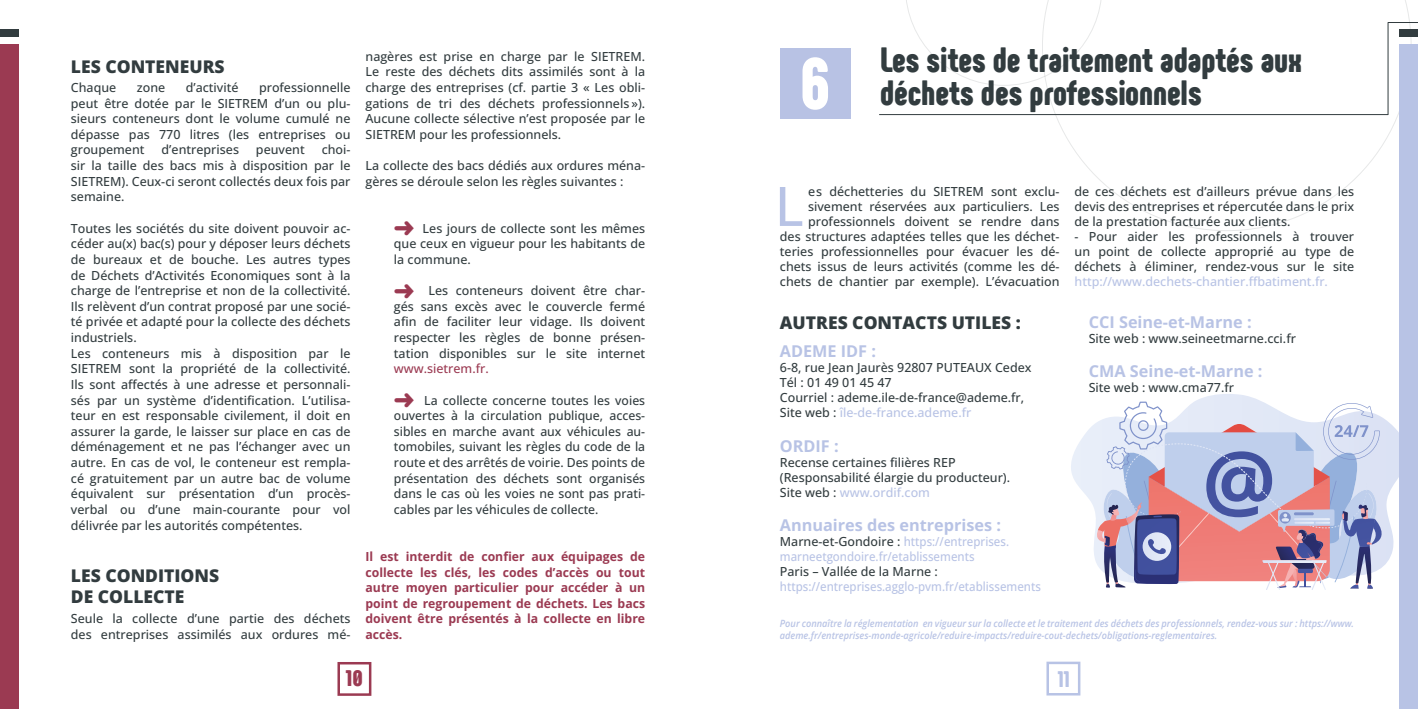
<style>
.page{position:relative;width:1418px;height:709px;background:#fff}
.page>*{position:absolute;margin:0;border:0;box-sizing:border-box;transform-origin:0 0}
.t1{font:900 72.5px "Phenomena";color:#fff}
.t2{font:500 54.5px "Open Sans";color:#b8c3e5}
.t3{font:900 35px/32.5px "Phenomena";color:#323c3f}
.t4{font:900 22.5px "Phenomena";color:#9b3a52;scale:1.1 1}
.t5{font:900 22.5px "Phenomena";color:#b8c3e5}
.t6{font:800 17.5px "Open Sans";color:#323c3f}
.t7{font:700 16.25px "Open Sans";color:#b8c3e5}
.t8{font:500 12.5px/15.6px "Open Sans";color:#323c3f;text-align:justify}
.t9{font:700 12.5px/15.6px "Open Sans";color:#9b3a52;text-align:justify}
.t10{font:500 12.5px/15px "Open Sans";color:#b8c3e5;scale:.92 1}
.t11{font:500 12.5px "Open Sans";color:#b8c3e5}
.t12{font:italic 600 10px/12.5px "Open Sans";color:#b8c3e5;scale:.92 1}
.s1{color:#9b3a52}
.s2{color:#b8c3e5}
.s3{color:#323c3f}
</style>
<div class="page">
<svg style="left:1042px;top:0;width:369px;height:231px"></svg>
<svg style="left:1071px;top:394px;width:328px;height:161px"></svg>
<svg style="left:1093px;top:401px;width:298px;height:189px"></svg>
<svg style="left:906px;top:0;width:196px;height:86px"></svg>
<div style="left:780px;top:48px;width:70px;height:71px;background:#b8c2e4"></div>
<div style="left:1399px;top:44px;width:18px;height:665px;background:#b8c3e5"></div>
<div style="left:1399px;top:29px;width:18px;height:8px;background:#323c3f"></div>
<hr style="left:1387px;top:22px;width:30px;height:1px;background:#323c3f">
<hr style="left:1387px;top:22px;width:1px;height:93px;background:#323c3f">
<hr style="left:879px;top:114px;width:508px;height:1px;background:#323c3f">
<div style="left:0;top:44px;width:18px;height:665px;background:#9b3a52"></div>
<div style="left:0;top:29px;width:18px;height:8px;background:#323c3f"></div>
<div style="left:1046px;top:661px;width:34px;height:34px;border:2px solid #b8c3e5"></div>
<div style="left:337px;top:662px;width:34px;height:34px;border:2px solid #9b3a52"></div>
<p class="t6" style="left:71px;top:54px;width:155px">LES CONTENEURS</p>
<p class="t8" style="left:71px;top:79px;width:47px">Chaque</p>
<p class="t8" style="left:137px;top:79px;width:30px">zone</p>
<p class="t8" style="left:186px;top:79px;width:54px">d’activité</p>
<p class="t8" style="left:71px;top:79px;width:281px;text-indent:188px">professionnelle peut être dotée par le SIETREM d’un ou plu&shy;sieurs conteneurs dont le volume cumulé ne dépasse pas 770 litres (les entreprises ou groupement</p>
<p class="t8" style="left:71px;top:142px;width:281px;text-indent:251px">choi&shy;sir la taille des bacs mis à disposition par le SIETREM). Ceux-ci seront collectés deux fois par semaine.</p>
<p class="t8" style="left:71px;top:220px;width:281px">Toutes les sociétés du site doivent pouvoir ac&shy;céder au(x) bac(s) pour y déposer leurs déchets de bureaux et de bouche. Les autres types de Déchets d’Activités Economiques sont à la charge de l’entreprise et non de la collectivité.<br>Ils relèvent d’un contrat proposé par une socié&shy;té privée et adapté pour la collecte des déchets industriels.</p>
<p class="t8" style="left:71px;top:345px;width:281px">Les conteneurs mis à disposition par le SIETREM sont la propriété de la collectivité.<br>Ils sont affectés à une adresse et personnali&shy;sés par un système d’identification. L’utilisa&shy;teur en est responsable civilement, il doit en assurer la garde, le laisser sur place en cas de déménagement et ne pas l’échanger avec un autre. En cas de vol, le conteneur est rempla&shy;cé gratuitement par un autre bac de volume équivalent sur présentation d’un procès&shy;verbal ou d’une main-courante pour vol délivrée par les autorités compétentes.</p>
<p class="t6" style="left:71px;top:563px;width:150px">LES CONDITIONS</p>
<p class="t6" style="left:71px;top:584px;width:115px">DE COLLECTE</p>
<p class="t8" style="left:71px;top:610px;width:281px">Seule la collecte d’une partie des déchets des entreprises assimilés aux ordures mé-</p>
<p class="t8" style="left:162px;top:142px;width:79px">d’entreprises</p>
<p class="t8" style="left:256px;top:142px;width:50px">peuvent</p>
<p class="t8" style="left:365px;top:48px;width:281px">nagères est prise en charge par le SIETREM.<br>Le reste des déchets dits assimilés sont à la charge des entreprises (cf. partie 3 « Les obli&shy;gations de tri des déchets professionnels »).<br>Aucune collecte sélective n’est proposée par le SIETREM pour les professionnels.</p>
<p class="t8" style="left:365px;top:157px;width:281px">La collecte des bacs dédiés aux ordures ména&shy;gères se déroule selon les règles suivantes :</p>
<p class="t8" style="left:394px;top:220px;width:253px"><span class="s1">➜</span> Les jours de collecte sont les mêmes que ceux en vigueur pour les habitants de la commune.</p>
<p class="t8" style="left:394px;top:282px;width:253px"><span class="s1">➜</span> Les conteneurs doivent être char&shy;gés sans excès avec le couvercle fermé afin de faciliter leur vidage. Ils doivent respecter les règles de bonne présen&shy;tation disponibles sur le site internet <span class="s1">www.sietrem.fr.</span></p>
<p class="t8" style="left:394px;top:392px;width:253px"><span class="s1">➜</span> La collecte concerne toutes les voies ouvertes à la circulation publique, acces&shy;sibles en marche avant aux véhicules au&shy;tomobiles, suivant les règles du code de la route et des arrêtés de voirie. Des points de présentation des déchets sont organisés dans le cas où les voies ne sont pas prati&shy;cables par les véhicules de collecte.</p>
<p class="t9" style="left:365px;top:548px;width:281px">Il est interdit de confier aux équipages de collecte les clés, les codes d’accès ou tout autre moyen particulier pour accéder à un point de regroupement de déchets. Les bacs doivent être présentés à la collecte en libre accès.</p>
<p class="t1" style="left:800px;top:36px;width:32px">6</p>
<p class="t3" style="left:880px;top:43px;width:423px">Les sites de traitement adaptés aux déchets des professionnels</p>
<p class="t8" style="left:780px;top:183px;width:281px;line-height:15px;text-align:right">es déchetteries du SIETREM sont exclu&shy;sivement réservées aux particuliers. Les professionnels doivent se rendre dans<br>des structures adaptées telles que les déchet&shy;teries professionnelles pour évacuer les dé&shy;chets issus de leurs activités (comme les dé&shy;chets de chantier par exemple). L’évacuation</p>
<p class="t8" style="left:1074px;top:183px;width:281px;line-height:15px">de ces déchets est d’ailleurs prévue dans les devis des entreprises et répercutée dans le prix de la prestation facturée aux clients.</p>
<p class="t2" style="left:774px;top:169px;width:31px">L</p>
<p class="t8" style="left:1074px;top:228px;width:281px;line-height:15px">- Pour aider les professionnels à trouver un point de collecte approprié au type de déchets à éliminer, rendez-vous sur le site <span class="s2">http://www.dechets-chantier.ffbatiment.fr.</span></p>
<p class="t6" style="left:780px;top:310px;width:242px">AUTRES CONTACTS UTILES :</p>
<p class="t7" style="left:780px;top:340px;width:98px">ADEME IDF :</p>
<p class="t8" style="left:780px;top:359px;width:253px">6-8, rue Jean Jaurès 92807 PUTEAUX Cedex</p>
<p class="t8" style="left:780px;top:374px;width:113px">Tél : 01 49 01 45 47</p>
<p class="t8" style="left:780px;top:389px;width:246px">Courriel : ademe.ile-de-france@ademe.fr,</p>
<p class="t11" style="left:780px;top:404px;width:193px"><span class="s3">Site web :</span> île-de-france.ademe.fr</p>
<p class="t7" style="left:780px;top:434px;width:60px">ORDIF :</p>
<p class="t8" style="left:780px;top:454px;width:177px">Recense certaines filières REP</p>
<p class="t8" style="left:780px;top:469px;width:232px">(Responsabilité élargie du producteur).</p>
<p class="t11" style="left:780px;top:483px;width:152px"><span class="s3">Site web :</span> www.ordif.com</p>
<p class="t7" style="left:780px;top:514px;width:223px">Annuaires des entreprises :</p>
<p class="t10" style="left:780px;top:534px;width:251px"><span class="s3">Marne-et-Gondoire :</span> https://entreprises. marneetgondoire.fr/etablissements</p>
<p class="t8" style="left:780px;top:563px;width:159px">Paris – Vallée de la Marne :</p>
<p class="t10" style="left:780px;top:579px;width:285px">https://entreprises.agglo-pvm.fr/etablissements</p>
<p class="t7" style="left:1088px;top:310px;width:164px">CCI Seine-et-Marne :</p>
<p class="t8" style="left:1088px;top:330px;width:209px">Site web : www.seineetmarne.cci.fr</p>
<p class="t7" style="left:1088px;top:360px;width:175px">CMA Seine-et-Marne :</p>
<p class="t8" style="left:1088px;top:379px;width:147px">Site web : www.cma77.fr</p>
<p class="t12" style="left:780px;top:616px;width:625px">Pour connaître la réglementation en vigueur sur la collecte et le traitement des déchets des professionnels, rendez-vous sur : https://www. ademe.fr/entreprises-monde-agricole/reduire-impacts/reduire-cout-dechets/obligations-reglementaires.</p>
<p class="t4" style="left:346px;top:663px;width:17px">10</p>
<p class="t5" style="left:1057px;top:664px;width:13px">11</p>
</div>
